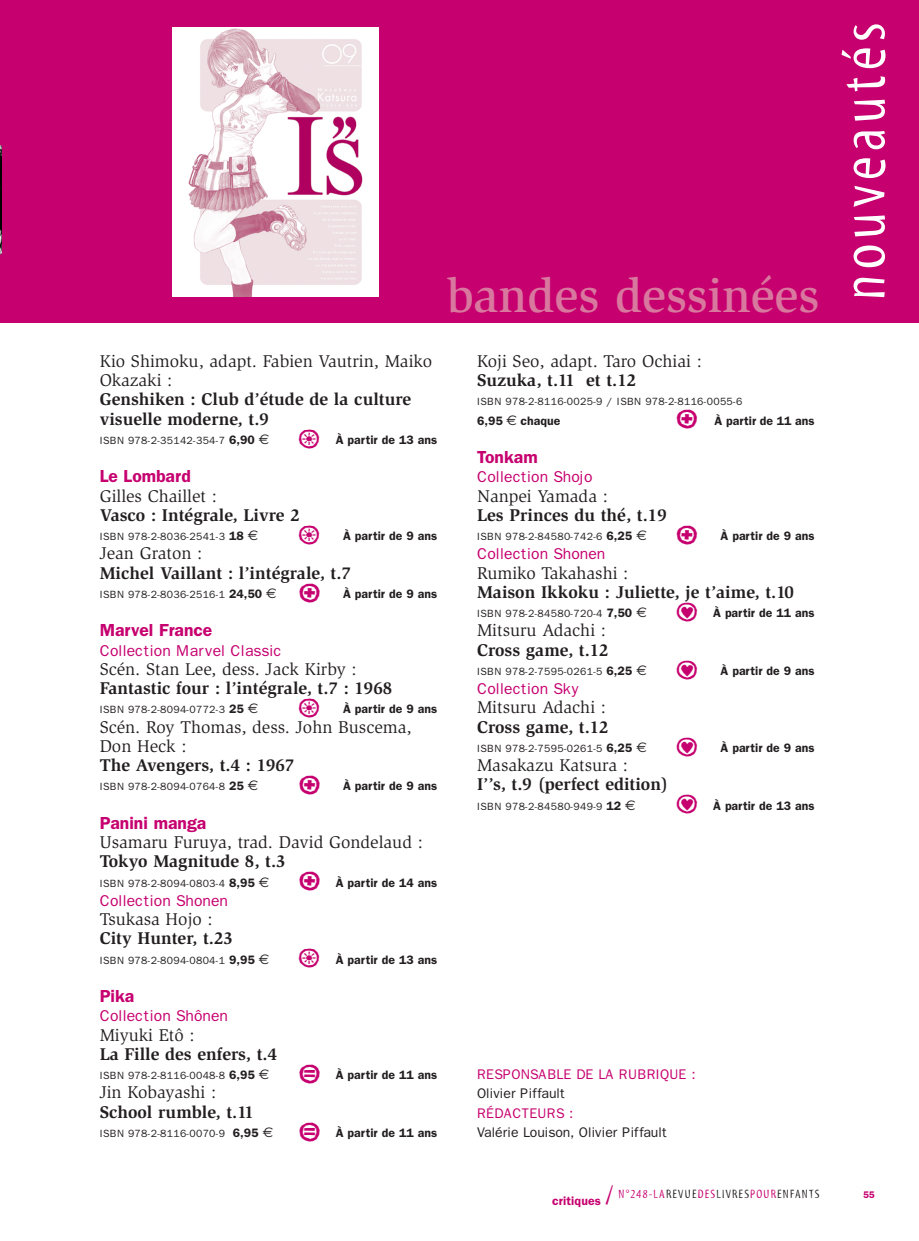
<style>
.page{position:relative;width:919px;height:1241px;background:#fff}
.page>*{position:absolute;margin:0;border:0;box-sizing:border-box;transform-origin:0 0}
.t1{font:63px "Myriad Tilt";letter-spacing:.08em;color:#fff}
.t2{font:500 49px "Slimbach";color:#d9789e}
.t3{font:35px "Ale Signs White LL";color:#c6006f}
.t4{font:700 17.5px/19.2px "Slimbach";color:#231f20}
.t5{font:17.5px/19.2px "Slimbach";color:#231f20}
.t6{font:600 17.5px "Franklin Gothic";color:#c6006f}
.t7{font:15.75px "Franklin Gothic";color:#c6006f}
.t8{font:14px "Franklin Gothic";letter-spacing:-.005em;color:#231f20}
.t9{font:14px "Franklin Gothic";color:#c6006f}
.t10{font:600 12.25px "Franklin Gothic";color:#231f20}
.t11{font:12.25px "Myriad Tilt";letter-spacing:.1em;color:#231f20}
.t12{font:10.5px "Franklin Gothic";letter-spacing:.03em;color:#231f20}
.t13{font:600 9.62px "Franklin Gothic";color:#c6006f}
.s1{font-weight:600;font-size:12.25px}
.s2{font-family:"Euro Sans";font-size:14px}
.s3{font-family:"Euro Sans";font-weight:400;font-size:14px}
.s4{font-family:"Franklin Gothic";font-weight:600;color:#c6006f}
.s5{font-size:26.25px;color:#c6006f}
.s6{color:#c6006f}
</style>
<div class="page">
<div style="left:0;top:0;width:919px;height:323px;background:#c6006f"></div>
<img style="left:0;top:144px;width:2px;height:111px">
<div style="left:172px;top:28px;width:207px;height:269px;background:#fff"></div>
<img style="left:188px;top:28px;width:175px;height:269px">
<h2 class="t2" style="left:447px;top:276px;width:374px">bandes dessinées</h2>
<h3 class="t5" style="left:100px;top:353px;width:334px">Kio Shimoku, adapt. Fabien Vautrin, Maiko<br>Okazaki :</h3>
<h3 class="t4" style="left:100px;top:391px;width:313px">Genshiken : Club d’étude de la culture visuelle moderne, t.9</h3>
<p class="t12" style="left:100px;top:437px;width:171px">ISBN 978-2-35142-354-7 <span class="s1">6,90</span> <span class="s2">€</span></p>
<h3 class="t3" style="left:298px;top:416px;width:24px">o</h3>
<p class="t10" style="left:336px;top:436px;width:103px">À partir de 13 ans</p>
<h3 class="t6" style="left:100px;top:470px;width:93px">Le Lombard</h3>
<h3 class="t5" style="left:100px;top:487px;width:119px">Gilles Chaillet :</h3>
<h3 class="t4" style="left:100px;top:507px;width:202px">Vasco : Intégrale, Livre 2</h3>
<p class="t12" style="left:100px;top:533px;width:160px">ISBN 978-2-8036-2541-3 <span class="s1">18</span> <span class="s2">€</span></p>
<h3 class="t3" style="left:298px;top:512px;width:24px">o</h3>
<p class="t10" style="left:343px;top:532px;width:96px">À partir de 9 ans</p>
<h3 class="t5" style="left:100px;top:545px;width:104px">Jean Graton :</h3>
<h3 class="t4" style="left:100px;top:564px;width:253px">Michel Vaillant : l’intégrale, t.7</h3>
<p class="t12" style="left:100px;top:591px;width:179px">ISBN 978-2-8036-2516-1 <span class="s1">24,50</span> <span class="s2">€</span></p>
<h3 class="t3" style="left:298px;top:570px;width:24px">U</h3>
<p class="t10" style="left:343px;top:590px;width:96px">À partir de 9 ans</p>
<h3 class="t6" style="left:100px;top:624px;width:114px">Marvel France</h3>
<h3 class="t7" style="left:100px;top:645px;width:184px">Collection Marvel Classic</h3>
<h3 class="t5" style="left:100px;top:661px;width:258px">Scén. Stan Lee, dess. Jack Kirby :</h3>
<h3 class="t4" style="left:100px;top:680px;width:294px">Fantastic four : l’intégrale, t.7 : 1968</h3>
<p class="t12" style="left:100px;top:706px;width:160px">ISBN 978-2-8094-0772-3 <span class="s1">25</span> <span class="s2">€</span></p>
<h3 class="t3" style="left:298px;top:686px;width:24px">o</h3>
<p class="t10" style="left:343px;top:705px;width:96px">À partir de 9 ans</p>
<h3 class="t5" style="left:100px;top:718px;width:313px">Scén. Roy Thomas, dess. John Buscema,<br>Don Heck :</h3>
<h3 class="t4" style="left:100px;top:757px;width:196px">The Avengers, t.4 : 1967</h3>
<p class="t12" style="left:100px;top:783px;width:160px">ISBN 978-2-8094-0764-8 <span class="s1">25</span> <span class="s2">€</span></p>
<h3 class="t3" style="left:298px;top:763px;width:24px">U</h3>
<p class="t10" style="left:343px;top:782px;width:96px">À partir de 9 ans</p>
<h3 class="t6" style="left:100px;top:817px;width:108px">Panini manga</h3>
<h3 class="t5" style="left:100px;top:834px;width:325px">Usamaru Furuya, trad. David Gondelaud :</h3>
<h3 class="t4" style="left:100px;top:853px;width:187px">Tokyo Magnitude 8, t.3</h3>
<p class="t12" style="left:100px;top:879px;width:171px">ISBN 978-2-8094-0803-4 <span class="s1">8,95</span> <span class="s2">€</span></p>
<h3 class="t3" style="left:298px;top:859px;width:24px">U</h3>
<p class="t10" style="left:336px;top:878px;width:103px">À partir de 14 ans</p>
<h3 class="t7" style="left:100px;top:895px;width:130px">Collection Shonen</h3>
<h3 class="t5" style="left:100px;top:911px;width:115px">Tsukasa Hojo :</h3>
<h3 class="t4" style="left:100px;top:930px;width:135px">City Hunter, t.23</h3>
<p class="t12" style="left:100px;top:956px;width:171px">ISBN 978-2-8094-0804-1 <span class="s1">9,95</span> <span class="s2">€</span></p>
<h3 class="t3" style="left:298px;top:936px;width:24px">o</h3>
<p class="t10" style="left:336px;top:955px;width:103px">À partir de 13 ans</p>
<h3 class="t6" style="left:100px;top:990px;width:36px">Pika</h3>
<h3 class="t7" style="left:100px;top:1011px;width:130px">Collection Shônen</h3>
<h3 class="t5" style="left:100px;top:1026px;width:96px">Miyuki Etô :</h3>
<h3 class="t4" style="left:100px;top:1046px;width:179px">La Fille des enfers, t.4</h3>
<p class="t12" style="left:100px;top:1072px;width:171px">ISBN 978-2-8116-0048-8 <span class="s1">6,95</span> <span class="s2">€</span></p>
<h3 class="t3" style="left:298px;top:1051px;width:24px">a</h3>
<p class="t10" style="left:336px;top:1071px;width:103px">À partir de 11 ans</p>
<h3 class="t5" style="left:100px;top:1084px;width:118px">Jin Kobayashi :</h3>
<h3 class="t4" style="left:100px;top:1103px;width:156px">School rumble, t.11</h3>
<p class="t12" style="left:100px;top:1130px;width:175px">ISBN 978-2-8116-0070-9 <span class="s1">6,95</span> <span class="s2">€</span></p>
<h3 class="t3" style="left:298px;top:1109px;width:24px">a</h3>
<p class="t10" style="left:336px;top:1129px;width:103px">À partir de 11 ans</p>
<h3 class="t5" style="left:477px;top:353px;width:226px">Koji Seo, adapt. Taro Ochiai :</h3>
<h3 class="t4" style="left:477px;top:372px;width:161px">Suzuka, t.11 et t.12</h3>
<p class="t12" style="left:477px;top:398px;width:267px">ISBN 978-2-8116-0025-9 / ISBN 978-2-8116-0055-6</p>
<p class="t10" style="left:477px;top:416px;width:85px">6,95 <span class="s3">€</span> chaque</p>
<h3 class="t3" style="left:675px;top:397px;width:24px">U</h3>
<p class="t10" style="left:714px;top:416px;width:101px">À partir de 11 ans</p>
<h3 class="t6" style="left:477px;top:451px;width:62px">Tonkam</h3>
<h3 class="t7" style="left:477px;top:472px;width:117px">Collection Shojo</h3>
<h3 class="t5" style="left:477px;top:487px;width:132px">Nanpei Yamada :</h3>
<h3 class="t4" style="left:477px;top:507px;width:191px">Les Princes du thé, t.19</h3>
<p class="t12" style="left:477px;top:533px;width:171px">ISBN 978-2-84580-742-6 <span class="s1">6,25</span> <span class="s2">€</span></p>
<h3 class="t3" style="left:675px;top:512px;width:24px">U</h3>
<p class="t10" style="left:720px;top:532px;width:96px">À partir de 9 ans</p>
<h3 class="t7" style="left:477px;top:549px;width:130px">Collection Shonen</h3>
<h3 class="t5" style="left:477px;top:564px;width:153px">Rumiko Takahashi :</h3>
<h3 class="t4" style="left:477px;top:584px;width:318px">Maison Ikkoku : Juliette, je t’aime, t.10</h3>
<p class="t12" style="left:477px;top:610px;width:171px">ISBN 978-2-84580-720-4 <span class="s1">7,50</span> <span class="s2">€</span></p>
<h3 class="t3" style="left:675px;top:589px;width:24px">B</h3>
<p class="t10" style="left:713px;top:609px;width:103px">À partir de 11 ans</p>
<h3 class="t5" style="left:477px;top:622px;width:130px">Mitsuru Adachi :</h3>
<h3 class="t4" style="left:477px;top:641px;width:133px">Cross game, t.12</h3>
<p class="t12" style="left:477px;top:668px;width:171px">ISBN 978-2-7595-0261-5 <span class="s1">6,25</span> <span class="s2">€</span></p>
<h3 class="t3" style="left:675px;top:647px;width:24px">B</h3>
<p class="t10" style="left:720px;top:667px;width:96px">À partir de 9 ans</p>
<h3 class="t7" style="left:477px;top:683px;width:104px">Collection Sky</h3>
<h3 class="t5" style="left:477px;top:699px;width:130px">Mitsuru Adachi :</h3>
<h3 class="t4" style="left:477px;top:718px;width:133px">Cross game, t.12</h3>
<p class="t12" style="left:477px;top:745px;width:171px">ISBN 978-2-7595-0261-5 <span class="s1">6,25</span> <span class="s2">€</span></p>
<h3 class="t3" style="left:675px;top:724px;width:24px">B</h3>
<p class="t10" style="left:720px;top:744px;width:96px">À partir de 9 ans</p>
<h3 class="t5" style="left:477px;top:757px;width:152px">Masakazu Katsura :</h3>
<h3 class="t4" style="left:477px;top:776px;width:193px">I’’s, t.9 (perfect edition)</h3>
<p class="t12" style="left:477px;top:802px;width:160px">ISBN 978-2-84580-949-9 <span class="s1">12</span> <span class="s2">€</span></p>
<h3 class="t3" style="left:675px;top:782px;width:24px">B</h3>
<p class="t10" style="left:713px;top:801px;width:103px">À partir de 13 ans</p>
<h3 class="t9" style="left:477px;top:1070px;width:220px">RESPONSABLE DE LA RUBRIQUE :</h3>
<h3 class="t8" style="left:477px;top:1089px;width:90px">Olivier Piffault</h3>
<h3 class="t9" style="left:477px;top:1108px;width:98px">RÉDACTEURS :</h3>
<h3 class="t8" style="left:477px;top:1127px;width:192px">Valérie Louison, Olivier Piffault</h3>
<p class="t11" style="left:552px;top:1189px;width:269px"><span class="s4">critiques</span> <span class="s5">/</span> <span class="s6">N°248-LA</span>REVUE<span class="s6">DES</span>LIVRES<span class="s6">POUR</span>ENFANTS</p>
<h1 class="t1" style="left:840px;top:301px;width:280px;rotate:-90deg">nouveautés</h1>
<p class="t13" style="left:863px;top:1191px;width:13px">55</p>
</div>
